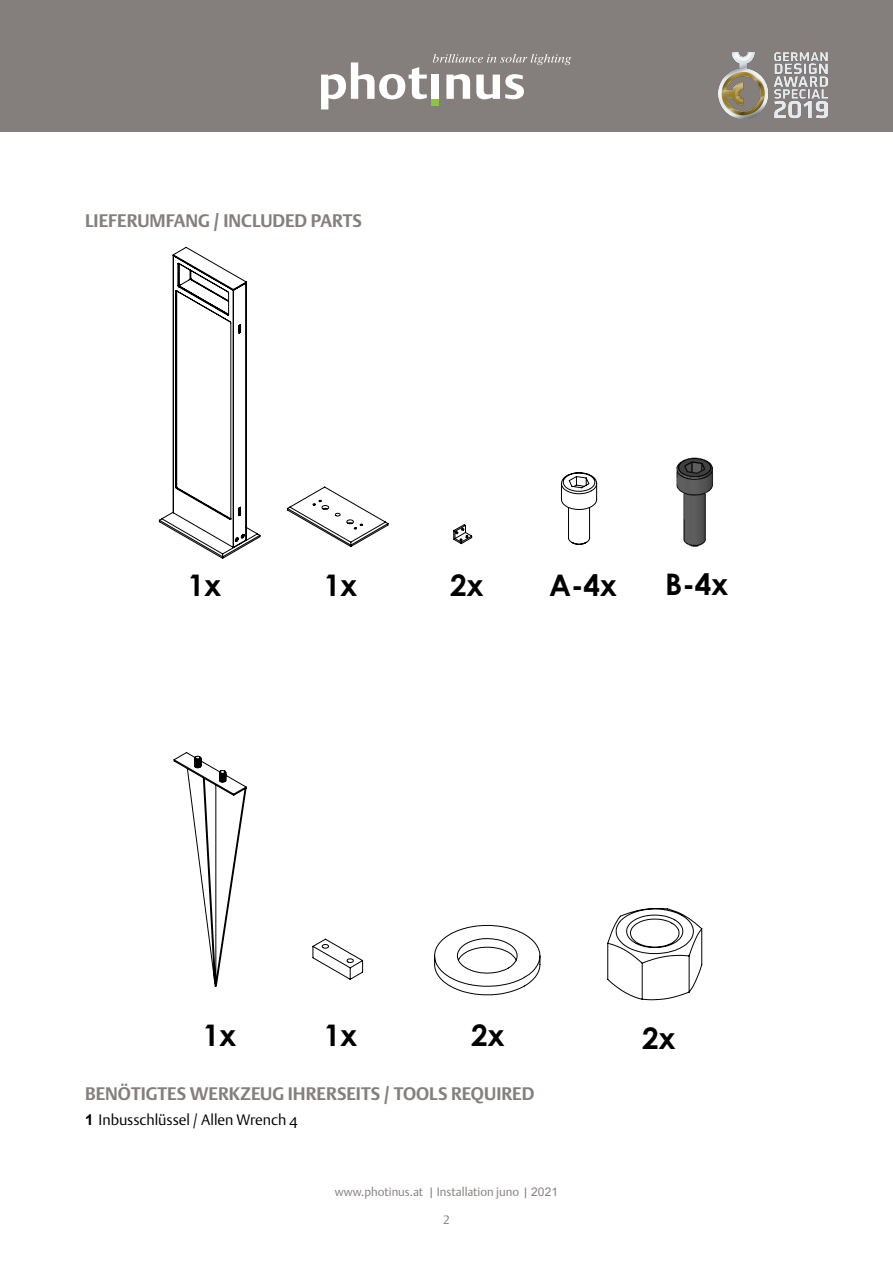
<style>
.page{position:relative;width:893px;height:1263px;background:#fff}
.page>*{position:absolute;margin:0;border:0;box-sizing:border-box;transform-origin:0 0}
.t1{font:700 29.7px "Century Gothic";color:#000}
.t2{font:700 18px "DTL Argo ST";color:#847f7d}
.t3{font:300 15px "DTL Argo T";letter-spacing:-.005em;color:#000}
.t4{font:300 12px "DTL Argo T";color:#847f7d}
.s1{font-family:"Arial";font-weight:700}
.s2{font-family:"DTL Argo ST"}
.s3{font-family:"Arial";font-weight:400}
</style>
<div class="page">
<div style="left:0;top:0;width:893px;height:132px;background:#847f7d"></div>
<svg style="left:321px;top:62px;width:106px;height:47px"></svg>
<div style="left:431px;top:75px;width:8px;height:24px;background:#fff"></div>
<svg style="left:446px;top:74px;width:24px;height:25px"></svg>
<svg style="left:476px;top:74px;width:48px;height:25px"></svg>
<div style="left:431px;top:99px;width:8px;height:7px;background:#8bc63e"></div>
<svg style="left:433px;top:54px;width:138px;height:11px"></svg>
<img style="left:718px;top:53px;width:109px;height:66px">
<img style="left:676px;top:457px;width:37px;height:90px">
<svg style="left:158px;top:246px;width:103px;height:313px"></svg>
<svg style="left:286px;top:486px;width:103px;height:61px"></svg>
<svg style="left:453px;top:524px;width:20px;height:21px"></svg>
<svg style="left:561px;top:472px;width:36px;height:73px"></svg>
<svg style="left:173px;top:752px;width:74px;height:235px"></svg>
<svg style="left:312px;top:938px;width:52px;height:42px"></svg>
<svg style="left:434px;top:924px;width:107px;height:72px"></svg>
<svg style="left:607px;top:908px;width:96px;height:93px"></svg>
<p class="t2" style="left:85px;top:210px;width:279px">LIEFERUMFANG / INCLUDED PARTS</p>
<p class="t1" style="left:188px;top:562px;width:35px">1x</p>
<p class="t1" style="left:324px;top:562px;width:35px">1x</p>
<p class="t1" style="left:450px;top:562px;width:35px">2x</p>
<p class="t1" style="left:549px;top:562px;width:69px">A-4x</p>
<p class="t1" style="left:665px;top:562px;width:64px">B-4x</p>
<p class="t1" style="left:203px;top:1013px;width:35px">1x</p>
<p class="t1" style="left:324px;top:1013px;width:35px">1x</p>
<p class="t1" style="left:471px;top:1013px;width:35px">2x</p>
<p class="t1" style="left:642px;top:1015px;width:35px">2x</p>
<p class="t2" style="left:85px;top:1083px;width:451px">BENÖTIGTES WERKZEUG IHRERSEITS / TOOLS REQUIRED</p>
<p class="t3" style="left:85px;top:1111px;width:214px"><span class="s1">1</span> Inbusschlüssel / Allen Wrench <span class="s2">4</span></p>
<p class="t4" style="left:335px;top:1184px;width:225px">www.photinus.at | Installation juno | <span class="s3">2021</span></p>
<p class="t4" style="left:443px;top:1212px;width:8px">2</p>
</div>
